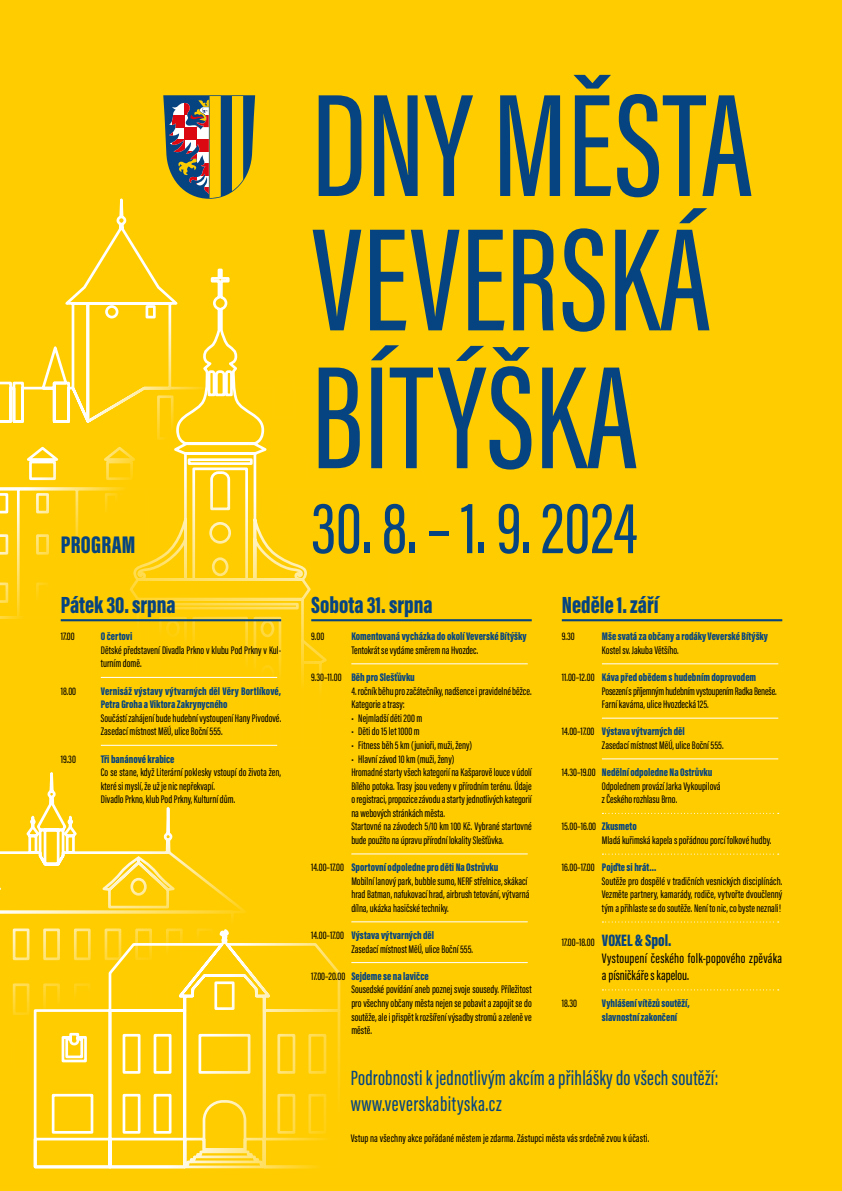
<style>
.page{position:relative;width:842px;height:1191px;background:#fc0}
.page>*{position:absolute;margin:0;border:0;box-sizing:border-box;transform-origin:0 0}
.t1{font:500 150.6px/136.1px "Acumin Pro Extra Cond";color:#054481}
.t2{font:500 74.9px "Acumin Pro Extra Cond";letter-spacing:.005em;color:#054481}
.t3{font:900 24.7px "Acumin Pro Extra Cond";letter-spacing:.01em;color:#054481}
.t4{font:900 24px "Acumin Pro Extra Cond";color:#054481}
.t5{font:500 21.2px/25.5px "Acumin Pro Extra Cond";letter-spacing:.015em;color:#054481}
.t6{font:500 14.1px/17px "Acumin Pro Extra Cond";letter-spacing:.02em;color:#000}
.t7{font:500 11.3px/13.6px "Acumin Pro Extra Cond";color:#000}
.t8{font:900 11.3px/13.6px "Acumin Pro Extra Cond";color:#054481}
.s1{font-weight:500;color:#000}
.s2{font-weight:900;color:#054481}
.s3{font-weight:900;font-size:17px;color:#054481}
</style>
<div class="page">
<svg style="left:0;top:198px;width:432px;height:480px"></svg>
<svg style="left:113px;top:267px;width:215px;height:479px"></svg>
<svg style="left:0;top:772px;width:246px;height:243px"></svg>
<svg style="left:33px;top:928px;width:308px;height:241px"></svg>
<hr style="left:61px;top:619px;width:220px;height:2px;background:#054481">
<hr style="left:101px;top:677px;width:176px;height:1px;background:#fff">
<hr style="left:101px;top:745px;width:176px;height:1px;background:#fff">
<hr style="left:311px;top:619px;width:221px;height:2px;background:#054481">
<hr style="left:351px;top:663px;width:177px;height:1px;background:#fff">
<hr style="left:351px;top:853px;width:177px;height:1px;background:#fff">
<hr style="left:351px;top:921px;width:177px;height:1px;background:#fff">
<hr style="left:351px;top:962px;width:177px;height:1px;background:#fff">
<hr style="left:562px;top:619px;width:220px;height:2px;background:#054481">
<hr style="left:602px;top:663px;width:176px;height:1px;background:#fff">
<hr style="left:602px;top:718px;width:176px;height:1px;background:#fff">
<hr style="left:602px;top:758px;width:176px;height:1px;background:#fff">
<svg style="left:602px;top:813px;width:177px;height:1px"></svg>
<svg style="left:602px;top:853px;width:177px;height:1px"></svg>
<svg style="left:602px;top:921px;width:177px;height:1px"></svg>
<svg style="left:602px;top:989px;width:177px;height:1px"></svg>
<svg style="left:163px;top:95px;width:92px;height:104px"></svg>
<h3 class="t3" style="left:61px;top:529px;width:76px">PROGRAM</h3>
<h3 class="t4" style="left:61px;top:590px;width:117px">Pátek 30. srpna</h3>
<p class="t7" style="left:61px;top:629px;width:15px">17.00</p>
<p class="t8" style="left:101px;top:629px;width:33px">O čertovi</p>
<p class="t7" style="left:101px;top:643px;width:182px">Dětské představení Divadla Prkno v klubu Pod Prkny v Kul&shy;turním domě.</p>
<p class="t7" style="left:61px;top:684px;width:17px">18.00</p>
<p class="t8" style="left:101px;top:684px;width:182px">Vernisáž výstavy výtvarných děl Věry Bortlíkové,<br>Petra Groha a Viktora Zakrynycného</p>
<p class="t7" style="left:101px;top:711px;width:182px">Součástí zahájení bude hudební vystoupení Hany Pivodové.<br>Zasedací místnost MěÚ, ulice Boční 555.</p>
<p class="t7" style="left:61px;top:752px;width:17px">19.30</p>
<p class="t8" style="left:101px;top:752px;width:75px">Tři banánové krabice</p>
<p class="t7" style="left:101px;top:765px;width:182px">Co se stane, když Literární poklesky vstoupí do života žen, které si myslí, že už je nic nepřekvapí.<br>Divadlo Prkno, klub Pod Prkny, Kulturní dům.</p>
<h1 class="t1" style="left:311px;top:77px;width:443px">DNY MĚSTA<br>VEVERSKÁ<br>BÍTÝŠKA</h1>
<h2 class="t2" style="left:311px;top:483px;width:328px">30. 8. – 1. 9. 2024</h2>
<h3 class="t4" style="left:311px;top:590px;width:123px">Sobota 31. srpna</h3>
<p class="t7" style="left:311px;top:629px;width:14px">9.00</p>
<p class="t8" style="left:351px;top:629px;width:177px">Komentovaná vycházka do okolí Veverské Bítýšky</p>
<p class="t7" style="left:351px;top:643px;width:129px">Tentokrát se vydáme směrem na Hvozdec.</p>
<p class="t8" style="left:311px;top:670px;width:105px"><span class="s1">9.30–11.00</span> Běh pro Slešťůvku</p>
<p class="t7" style="left:351px;top:684px;width:182px">4. ročník běhu pro začátečníky, nadšence i pravidelné běžce.<br>Kategorie a trasy:</p>
<p class="t7" style="left:351px;top:711px;width:72px">• Nejmladší děti 200 m</p>
<p class="t7" style="left:351px;top:724px;width:70px">• Děti do 15 let 1000 m</p>
<p class="t7" style="left:351px;top:738px;width:122px">• Fitness běh 5km (junioři, muži, ženy)</p>
<p class="t7" style="left:351px;top:752px;width:182px">• Hlavní závod 10km (muži, ženy)<br>Hromadné starty všech kategorií na Kašparově louce v údolí Bílého potoka. Trasy jsou vedeny v přírodním terénu. Údaje o registraci, propozice závodu a starty jednotlivých kategorií na webových stránkách města.<br>Startovné na závodech 5/10 km 100 Kč. Vybrané startovné bude použito na úpravu přírodní lokality Slešťůvka.</p>
<p class="t7" style="left:351px;top:860px;width:180px;text-indent:-40px">14.00–17.00 <span class="s2">Sportovní odpoledne pro děti Na Ostrůvku<br></span>Mobilní lanový park, bubble sumo, NERF střelnice, skákací hrad Batman, nafukovací hrad, airbrush tetování, výtvarná dílna, ukázka hasičské techniky.</p>
<p class="t7" style="left:351px;top:928px;width:123px;text-indent:-40px">14.00–17.00 <span class="s2">Výstava výtvarných děl<br></span>Zasedací místnost MěÚ, ulice Boční 555.</p>
<p class="t7" style="left:351px;top:969px;width:182px;text-indent:-40px">17.00–20.00 <span class="s2">Sejdeme se na lavičce<br></span>Sousedské povídání aneb poznej svoje sousedy. Příležitost pro všechny občany města nejen se pobavit a zapojit se do soutěže, ale i přispět k rozšíření výsadby stromů a zeleně ve městě.</p>
<h3 class="t4" style="left:562px;top:590px;width:98px">Neděle 1. září</h3>
<p class="t7" style="left:562px;top:629px;width:14px">9.30</p>
<p class="t8" style="left:602px;top:629px;width:168px">Mše svatá za občany a rodáky Veverské Bítýšky</p>
<p class="t7" style="left:602px;top:643px;width:78px">Kostel sv. Jakuba Většího.</p>
<p class="t7" style="left:602px;top:670px;width:176px;text-indent:-40px">11.00–12.00 <span class="s2">Káva před obědem s hudebním doprovodem<br></span>Posezení s příjemným hudebním vystoupením Radka Beneše.<br>Farní kavárna, ulice Hvozdecká 125.</p>
<p class="t7" style="left:602px;top:724px;width:123px;text-indent:-40px">14.00–17.00 <span class="s2">Výstava výtvarných děl<br></span>Zasedací místnost MěÚ, ulice Boční 555.</p>
<p class="t7" style="left:602px;top:765px;width:120px;text-indent:-40px">14.30–19.00 <span class="s2">Nedělní odpoledne Na Ostrůvku<br></span>Odpolednem provází Jarka Vykoupilová z Českého rozhlasu Brno.</p>
<p class="t7" style="left:602px;top:820px;width:171px;text-indent:-40px">15.00–16.00 <span class="s2">Zkusmeto<br></span>Mladá kuřimská kapela s pořádnou porcí folkové hudby.</p>
<p class="t7" style="left:602px;top:860px;width:182px;text-indent:-40px">16.00–17.00 <span class="s2">Pojďte si hrát…<br></span>Soutěže pro dospělé v tradičních vesnických disciplínách.<br>Vezměte partnery, kamarády, rodiče, vytvořte dvoučlenný tým a přihlaste se do soutěže. Není to nic, co byste neznali!</p>
<p class="t7" style="left:562px;top:935px;width:111px">17.00–18.00 <span class="s3">VOXEL &amp; Spol.</span></p>
<p class="t6" style="left:602px;top:949px;width:182px">Vystoupení českého folk-popového zpěváka a písničkáře s kapelou.</p>
<p class="t7" style="left:562px;top:996px;width:17px">18.30</p>
<p class="t8" style="left:602px;top:996px;width:89px">Vyhlášení vítězů soutěží, slavnostní zakončení</p>
<h3 class="t5" style="left:351px;top:1065px;width:369px">Podrobnosti k jednotlivým akcím a přihlášky do všech soutěží: www.veverskabityska.cz</h3>
<p class="t7" style="left:351px;top:1131px;width:300px">Vstup na všechny akce pořádané městem je zdarma. Zástupci města vás srdečně zvou k účasti.</p>
</div>
